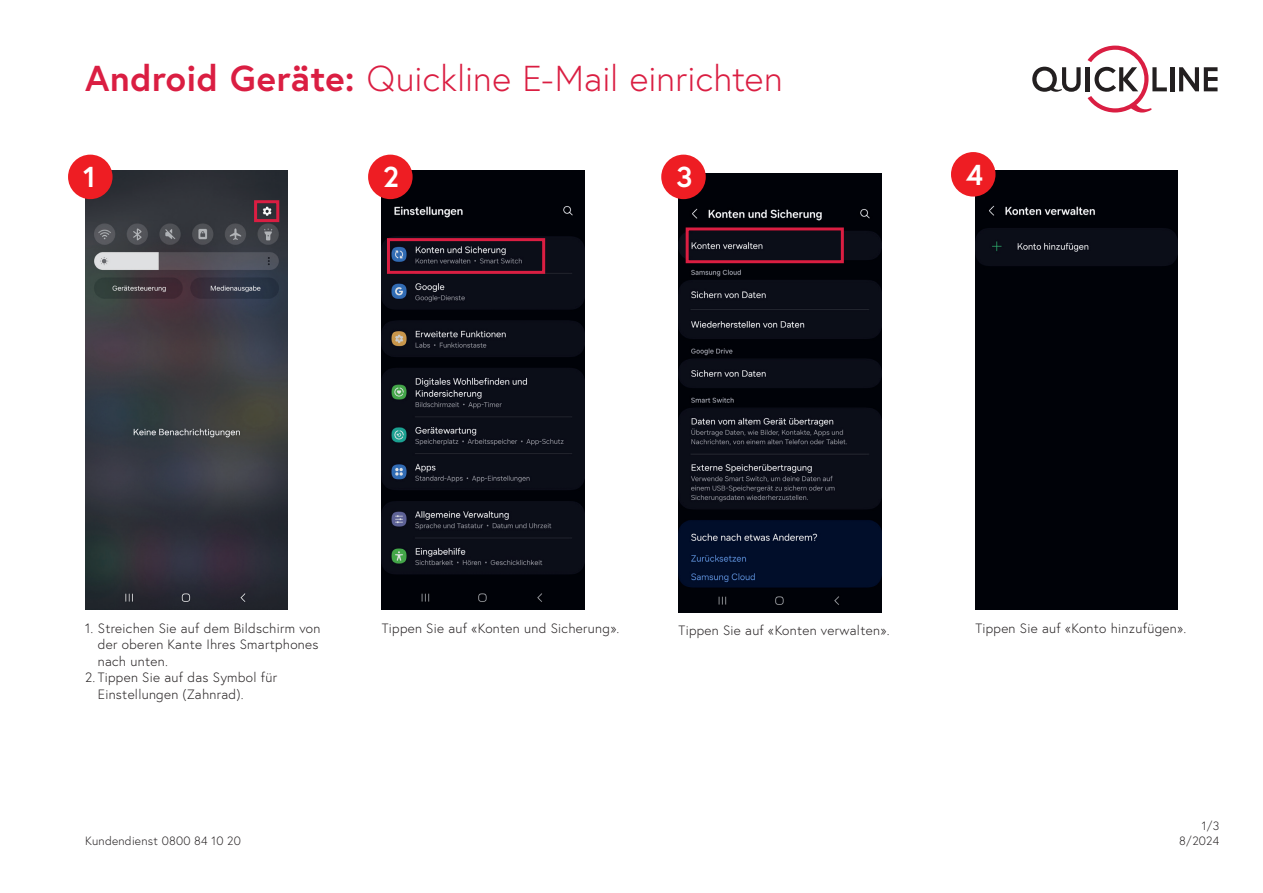
<style>
.page{position:relative;width:1263px;height:893px;background:#fff}
.page>*{position:absolute;margin:0;border:0;box-sizing:border-box;transform-origin:0 0}
.t1{font:300 36px "Europa";letter-spacing:.005em;color:#da1e42}
.t2{font:700 28.8px "Europa";color:#fff}
.t3{font:300 13.5px/16.5px "Europa";letter-spacing:.02em;color:#231f20}
.t4{font:300 12px "Europa";letter-spacing:.02em;color:#231f20}
.s1{font-weight:700}
</style>
<div class="page">
<hr style="left:1170px;top:67px;width:4px;height:24px;background:#231f20">
<svg style="left:1179px;top:67px;width:38px;height:24px"></svg>
<svg style="left:1032px;top:67px;width:48px;height:25px"></svg>
<hr style="left:1086px;top:67px;width:4px;height:24px;background:#231f20">
<svg style="left:1087px;top:46px;width:80px;height:67px"></svg>
<img style="left:85px;top:171px;width:203px;height:438px">
<img style="left:382px;top:171px;width:202px;height:438px">
<div style="left:68px;top:155px;width:45px;height:44px;background:#ee1d23;border-radius:50%"></div>
<div style="left:368px;top:155px;width:45px;height:44px;background:#ee1d23;border-radius:50%"></div>
<img style="left:679px;top:173px;width:202px;height:439px">
<img style="left:975px;top:171px;width:203px;height:438px">
<div style="left:661px;top:155px;width:45px;height:44px;background:#ee1d23;border-radius:50%"></div>
<div style="left:951px;top:152px;width:44px;height:45px;background:#ee1d23;border-radius:50%"></div>
<div style="left:254px;top:200px;width:25px;height:22px;border:3px solid #da1e42"></div>
<div style="left:387px;top:238px;width:158px;height:36px;border:3px solid #da1e42"></div>
<div style="left:686px;top:227px;width:158px;height:36px;border:3px solid #da1e42"></div>
<h1 class="t1" style="left:85px;top:56px;width:699px"><span class="s1">Android Geräte:</span> Quickline E-Mail einrichten</h1>
<h2 class="t2" style="left:83px;top:157px;width:14px">1</h2>
<h2 class="t2" style="left:383px;top:157px;width:17px">2</h2>
<h2 class="t2" style="left:676px;top:157px;width:18px">3</h2>
<h2 class="t2" style="left:966px;top:155px;width:19px">4</h2>
<p class="t3" style="left:98px;top:620px;width:224px;text-indent:-13px">1. Streichen Sie auf dem Bildschirm von der oberen Kante Ihres Smartphones nach unten.</p>
<p class="t3" style="left:98px;top:669px;width:181px;text-indent:-13px">2. Tippen Sie auf das Symbol für<br>Einstellungen (Zahnrad).</p>
<p class="t3" style="left:382px;top:620px;width:239px">Tippen Sie auf «Konten und Sicherung».</p>
<p class="t3" style="left:679px;top:622px;width:212px">Tippen Sie auf «Konten verwalten».</p>
<p class="t3" style="left:975px;top:620px;width:212px">Tippen Sie auf «Konto hinzufügen».</p>
<p class="t4" style="left:1202px;top:818px;width:19px">1/3</p>
<p class="t4" style="left:85px;top:833px;width:157px">Kundendienst 0800 84 10 20</p>
<p class="t4" style="left:1179px;top:833px;width:42px">8/2024</p>
</div>
